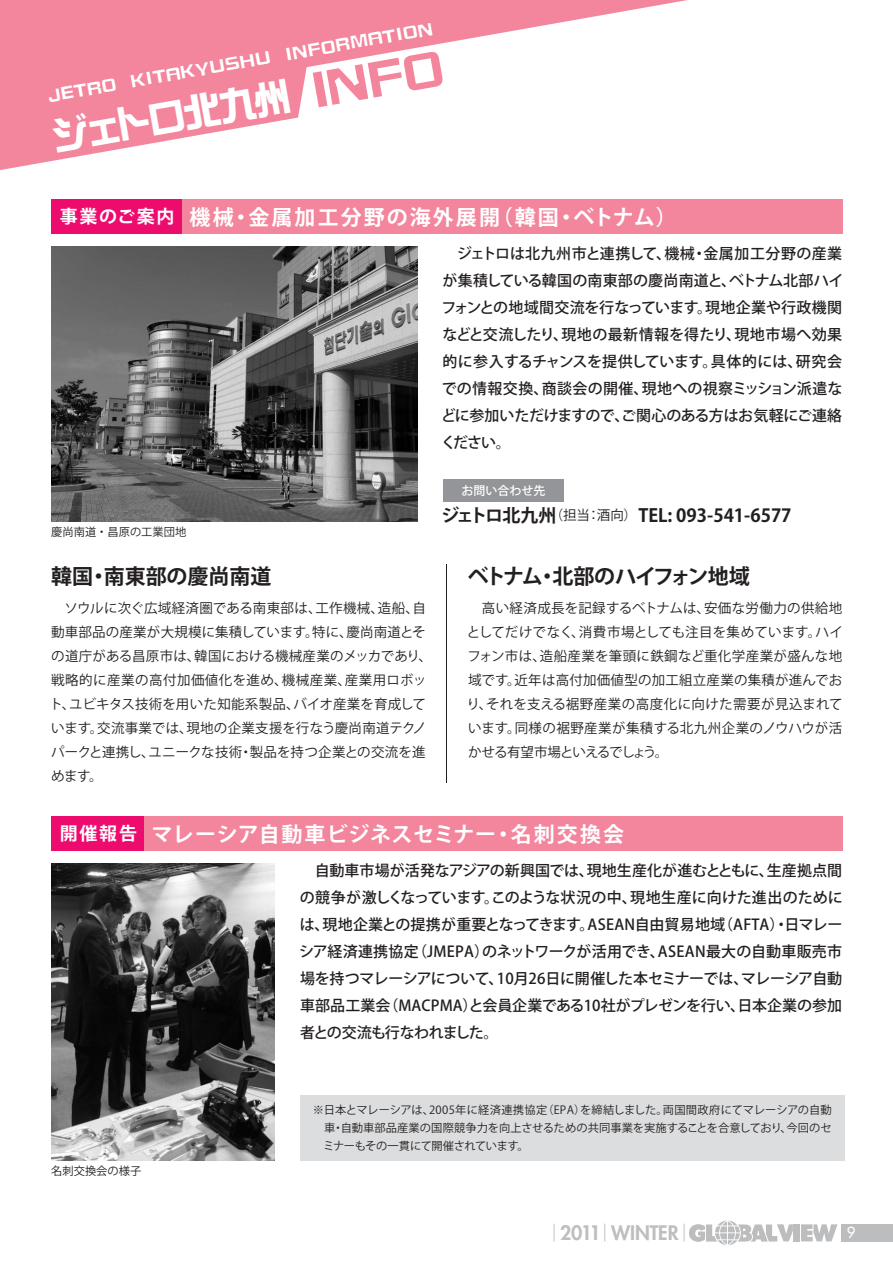
<style>
.page{position:relative;width:893px;height:1263px;background:#fff}
.page>*{position:absolute;margin:0;border:0;box-sizing:border-box;transform-origin:0 0}
.t1{font:58.65px "DF So Gei Std W5 90 pv RKSJ H";color:#f3859d}
.t2{font:37.95px "DF So Gei Std W9 90 pv RKSJ H";color:#fff}
.t3{font:21px "Koz Go Pro Bold 90 pv RKSJ H";letter-spacing:.085em;color:#fff}
.t4{font:21px "Koz Go Pro Bold 90 pv RKSJ H";letter-spacing:.04em;color:#fff}
.t5{font:21px "Koz Go Pro Bold 90 pv RKSJ H";letter-spacing:-.075em;color:#231f20}
.t6{font:21px "Koz Go Pro Bold 90 pv RKSJ H";letter-spacing:-.01em;color:#231f20}
.t7{font:20.7px "DF So Gei Std W5 90 pv RKSJ H";color:#fff}
.t8{font:800 19.5px "Futura";letter-spacing:-.01em;color:#bcbec0}
.t9{font:18px "Koz Go Pro Bold 90 pv RKSJ H";color:#231f20}
.t10{font:15px/27px "Koz Go Pro Medium 90 pv RKSJ H";letter-spacing:-.02em;color:#231f20;text-align:justify}
.t11{font:15px "Futura";color:#fff}
.t12{font:13.5px/24px "Koz Go Pro Regular 90 pv RKSJ H";letter-spacing:.015em;color:#231f20}
.t13{font:12px "Koz Go Pro Medium 90 pv RKSJ H";color:#fff}
.t14{font:11.25px/18px "Koz Go Pro Regular 90 pv RKSJ H";color:#231f20;text-align:justify}
.s1{font-size:18px}
.s2{font-family:"Koz Go Pro Regular 90 pv RKSJ H";font-size:13.5px}
.s3{font-family:"Hira Kaku Pro W3 90 pv RKSJ H";font-weight:400}
</style>
<div class="page">
<div style="left:841px;top:1224px;width:51px;height:18px;background:#bbbdbf"></div>
<div style="left:794px;top:1224px;width:6px;height:17px;background:#bbbdbf"></div>
<svg style="left:801px;top:1224px;width:36px;height:17px"></svg>
<svg style="left:689px;top:1221px;width:104px;height:24px"></svg>
<div style="left:443px;top:479px;width:121px;height:22px;background:#939598"></div>
<div style="left:300px;top:1095px;width:544px;height:66px;background:#dcddde"></div>
<div style="left:51px;top:199px;width:791px;height:34px;background:#f3859d"></div>
<div style="left:51px;top:816px;width:791px;height:34px;background:#f3859d"></div>
<div style="left:51px;top:199px;width:131px;height:34px;background:#ed0c6d"></div>
<div style="left:51px;top:816px;width:93px;height:34px;background:#ed0c6d"></div>
<hr style="left:446px;top:565px;width:1px;height:218px;background:#231f20">
<svg style="left:0;top:132px;width:216px;height:38px"></svg>
<svg style="left:0;top:0;width:687px;height:132px;fill:#f3859d"></svg>
<img style="left:51px;top:246px;width:367px;height:275px">
<img style="left:51px;top:863px;width:223px;height:298px">
<h3 class="t7" style="left:47px;top:87px;width:392px;rotate:-10deg">JETRO KITAKYUSHU INFORMATION</h3>
<h1 class="t1" style="left:306px;top:66px;width:136px;rotate:-10deg">INFO</h1>
<h2 class="t2" style="left:49px;top:122px;width:244px;rotate:-10deg">ジェトロ北九州</h2>
<h3 class="t3" style="left:60px;top:209px;width:619px"><span class="s1">事業のご案内</span> 機械・金属加工分野の海外展開（韓国・ベトナム）</h3>
<p class="t10" style="left:441px;top:242px;width:404px">　ジェトロは北九州市と連携して、機械・金属加工分野の産業が集積している韓国の南東部の慶尚南道と、ベトナム北部ハイフォンとの地域間交流を行なっています。現地企業や行政機関などと交流したり、現地の最新情報を得たり、現地市場へ効果的に参入するチャンスを提供しています。具体的には、研究会での情報交換、商談会の開催、現地への視察ミッション派遣などに参加いただけますので、ご関心のある方はお気軽にご連絡ください。</p>
<p class="t13" style="left:462px;top:486px;width:85px">お問い合わせ先</p>
<p class="t14" style="left:51px;top:525px;width:137px">慶尚南道・昌原の工業団地</p>
<h3 class="t6" style="left:51px;top:568px;width:222px">韓国・南東部の慶尚南道</h3>
<p class="t12" style="left:49px;top:597px;width:384px">　ソウルに次ぐ広域経済圏である南東部は、工作機械、造船、自動車部品の産業が大規模に集積しています。特に、慶尚南道とその道庁がある昌原市は、韓国における機械産業のメッカであり、戦略的に産業の高付加価値化を進め、機械産業、産業用ロボット、ユビキタス技術を用いた知能系製品、バイオ産業を育成しています。交流事業では、現地の企業支援を行なう慶尚南道テクノパークと連携し、ユニークな技術・製品を持つ企業との交流を進めます。</p>
<p class="t9" style="left:441px;top:508px;width:352px">ジェトロ北九州<span class="s2">（担当：酒向）</span> TEL: 093-541-6577</p>
<h3 class="t5" style="left:468px;top:568px;width:283px">ベトナム・北部のハイフォン地域</h3>
<p class="t12" style="left:466px;top:597px;width:378px;text-align:justify">　高い経済成長を記録するベトナムは、安価な労働力の供給地としてだけでなく、消費市場としても注目を集めています。ハイフォン市は、造船産業を筆頭に鉄鋼など重化学産業が盛んな地域です。近年は高付加価値型の加工組立産業の集積が進んでおり、それを支える裾野産業の高度化に向けた需要が見込まれています。同様の裾野産業が集積する北九州企業のノウハウが活かせる有望市場といえるでしょう。</p>
<h3 class="t4" style="left:60px;top:826px;width:566px"><span class="s1">開催報告</span> マレーシア自動車ビジネスセミナー・名刺交換会</h3>
<p class="t10" style="left:299px;top:859px;width:545px">　自動車市場が活発なアジアの新興国では、現地生産化が進むとともに、生産拠点間の競争が激しくなっています。このような状況の中、現地生産に向けた進出のためには、現地企業との提携が重要となってきます。ASEAN自由貿易地域（AFTA）・日マレーシア経済連携協定（JMEPA）のネットワークが活用でき、ASEAN最大の自動車販売市場を持つマレーシアについて、10月26日に開催した本セミナーでは、マレーシア自動車部品工業会（MACPMA）と会員企業である10社がプレゼンを行い、日本企業の参加者との交流も行なわれました。</p>
<p class="t14" style="left:51px;top:1164px;width:92px">名刺交換会の様子</p>
<p class="t14" style="left:323px;top:1102px;width:510px;text-indent:-10px">※日本とマレーシアは、2005年に経済連携協定（EPA）を締結しました。両国間政府にてマレーシアの自動車・自動車部品産業の国際競争力を向上させるための共同事業を実施することを合意しており、今回のセミナーもその一貫にて開催されています。</p>
<h3 class="t8" style="left:544px;top:1224px;width:151px"><span class="s3">｜</span>2011<span class="s3">｜</span>WINTER<span class="s3">｜</span></h3>
<p class="t11" style="left:847px;top:1225px;width:10px">9</p>
</div>
